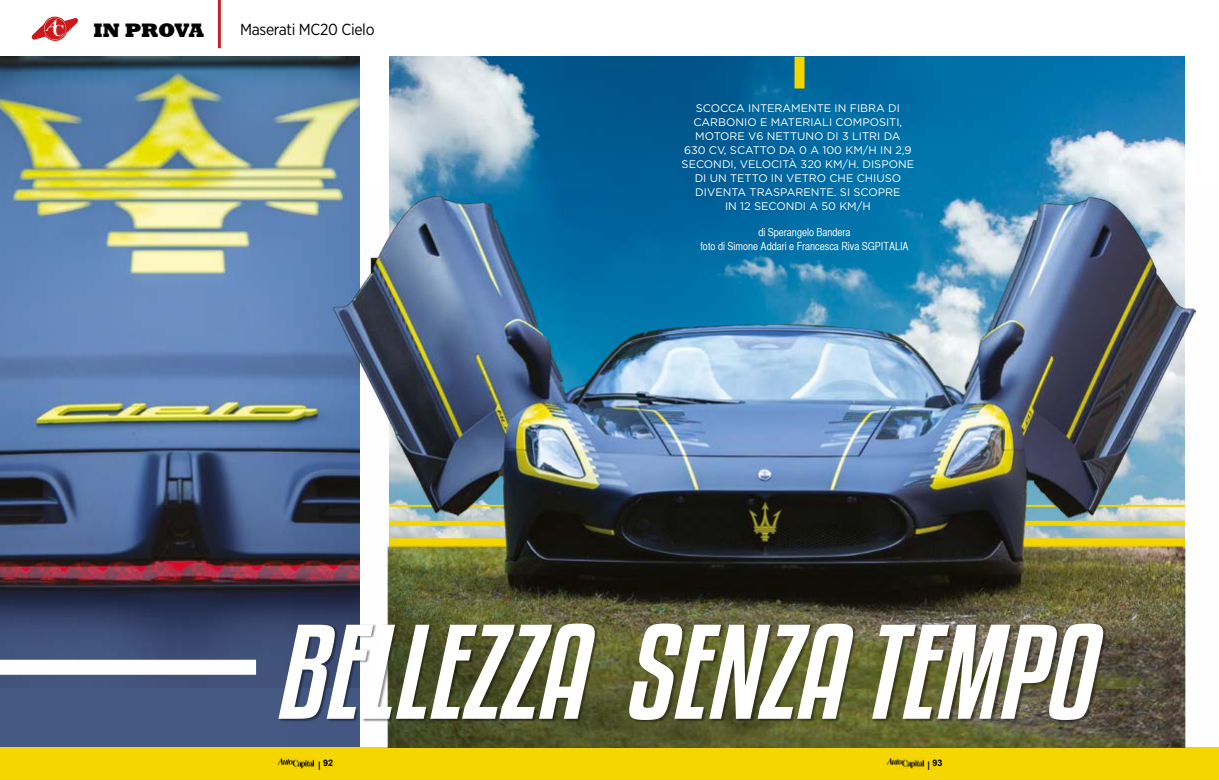
<style>
.page{position:relative;width:1219px;height:780px;background:#fff}
.page>*{position:absolute;margin:0;border:0;box-sizing:border-box;transform-origin:0 0}
.t1{font:italic 119px "Kenyan Coffee Rg";color:#fff}
.t2{font:800 20px "Rockwell";letter-spacing:-.015em;color:#000}
.t3{font:16px "Gotham Narrow";letter-spacing:-.02em;color:#000}
.t4{font:11px/14px "Gotham";color:#fff;text-align:center}
.t5{font:11px/14px "Helvetica CY Plain";color:#fff;text-align:center}
.t6{font:700 9px "Arial";color:#000}
</style>
<div class="page">
<div style="left:0;top:57px;width:359px;height:690px;background:#445883"></div>
<img style="left:0;top:57px;width:359px;height:618px">
<img style="left:389px;top:57px;width:796px;height:131px">
<div style="left:0;top:747px;width:1219px;height:33px;background:#f5d600"></div>
<hr style="left:218px;top:0;width:3px;height:48px;background:#cb2129">
<svg style="left:31px;top:17px;width:47px;height:24px"></svg>
<img style="left:293px;top:188px;width:904px;height:559px">
<div style="left:279px;top:623px;width:827px;height:99px;background:#000;opacity:.43"></div>
<div style="left:794px;top:57px;width:10px;height:31px;background:#f5d600"></div>
<div style="left:0;top:659px;width:256px;height:15px;background:#fff"></div>
<h2 class="t2" style="left:94px;top:18px;width:112px">IN PROVA</h2>
<h3 class="t3" style="left:240px;top:20px;width:136px">Maserati MC20 Cielo</h3>
<p class="t4" style="left:682px;top:101px;width:234px">SCOCCA INTERAMENTE IN FIBRA DI<br>CARBONIO E MATERIALI COMPOSITI,<br>MOTORE V6 NETTUNO DI 3 LITRI DA<br>630 CV, SCATTO DA 0 A 100 KM/H IN 2,9<br>SECONDI, VELOCITÀ 320 KM/H. DISPONE<br>DI UN TETTO IN VETRO CHE CHIUSO<br>DIVENTA TRASPARENTE. SI SCOPRE<br>IN 12 SECONDI A 50 KM/H</p>
<p class="t5" style="left:700px;top:225px;width:210px">di Sperangelo Bandera<br>foto di Simone Addari e Francesca Riva SGPITALIA</p>
<h1 class="t1" style="left:273px;top:591px;width:818px">BELLEZZA SENZA TEMPO</h1>
<p class="t6" style="left:318px;top:756px;width:17px">| 92</p>
<p class="t6" style="left:933px;top:756px;width:12px">93</p>
<p class="t6" style="left:323px;top:756px;width:12px">84</p>
<p class="t6" style="left:928px;top:756px;width:17px">| 85</p>
</div>
